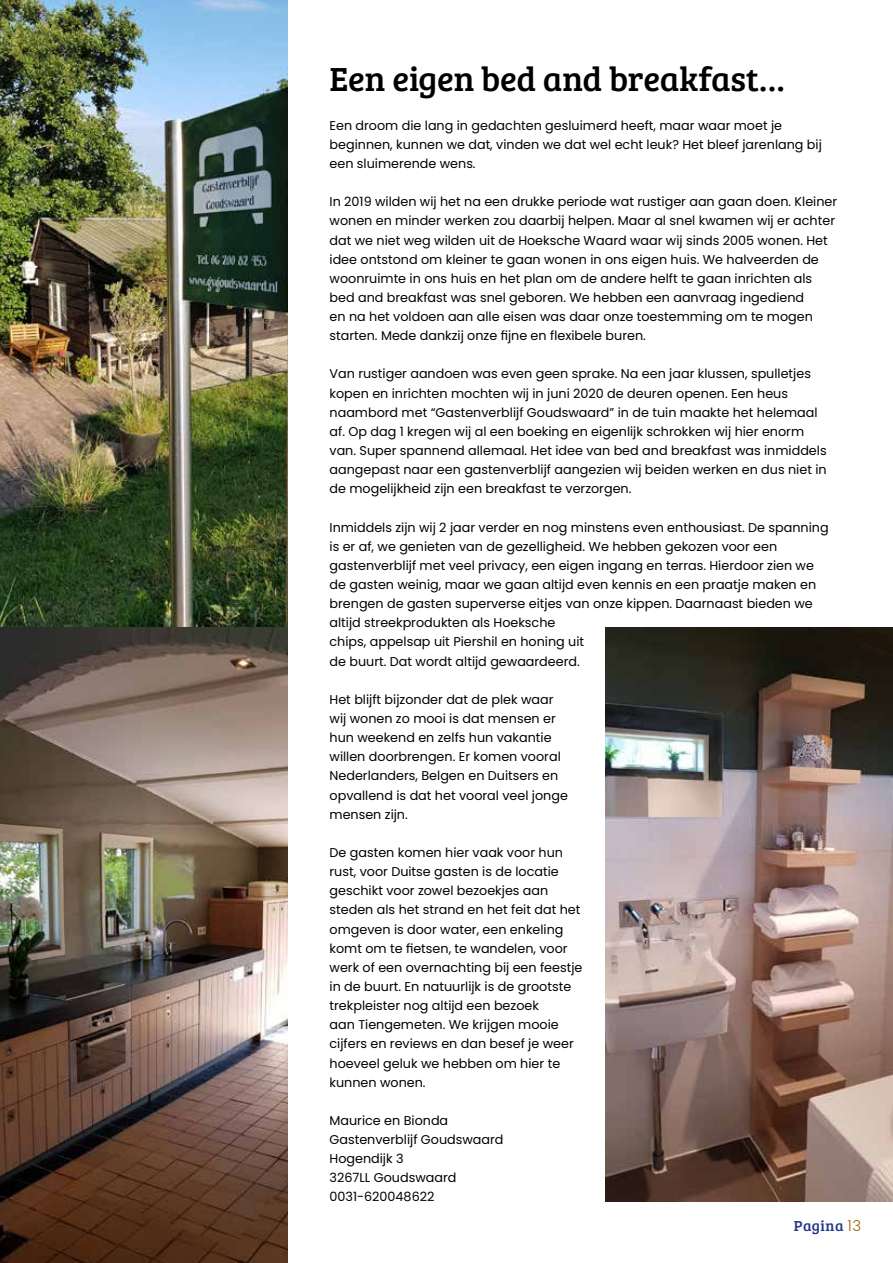
<style>
.page{position:relative;width:893px;height:1263px;background:#fff}
.page>*{position:absolute;margin:0;border:0;box-sizing:border-box;transform-origin:0 0}
.t1{font:34.5px "Bree Serif";letter-spacing:-.005em;color:#000}
.t2{font:15px "Bree Serif";letter-spacing:.025em;color:#23378b}
.t3{font:12.75px/19.2px "Poppins";color:#000}
.s1{font-family:"Poppins";font-weight:300;color:#a06606}
</style>
<div class="page">
<img style="left:0;top:0;width:287px;height:1263px">
<img style="left:606px;top:627px;width:287px;height:574px">
<h1 class="t1" style="left:330px;top:54px;width:457px">Een eigen bed and breakfast…</h1>
<p class="t3" style="left:330px;top:116px;width:494px">Een droom die lang in gedachten gesluimerd heeft, maar waar moet je beginnen, kunnen we dat, vinden we dat wel echt leuk? Het bleef jarenlang bij een sluimerende wens.</p>
<p class="t3" style="left:330px;top:192px;width:509px">In 2019 wilden wij het na een drukke periode wat rustiger aan gaan doen. Kleiner wonen en minder werken zou daarbij helpen. Maar al snel kwamen wij er achter dat we niet weg wilden uit de Hoeksche Waard waar wij sinds 2005 wonen. Het idee ontstond om kleiner te gaan wonen in ons eigen huis. We halveerden de woonruimte in ons huis en het plan om de andere helft te gaan inrichten als bed and breakfast was snel geboren. We hebben een aanvraag ingediend<br>en na het voldoen aan alle eisen was daar onze toestemming om te mogen starten. Mede dankzij onze fijne en flexibele buren.</p>
<p class="t3" style="left:330px;top:364px;width:499px">Van rustiger aandoen was even geen sprake. Na een jaar klussen, spulletjes kopen en inrichten mochten wij in juni 2020 de deuren openen. Een heus naambord met “Gastenverblijf Goudswaard” in de tuin maakte het helemaal af. Op dag 1 kregen wij al een boeking en eigenlijk schrokken wij hier enorm van. Super spannend allemaal. Het idee van bed and breakfast was inmiddels aangepast naar een gastenverblijf aangezien wij beiden werken en dus niet in de mogelijkheid zijn een breakfast te verzorgen.</p>
<p class="t3" style="left:330px;top:518px;width:501px">Inmiddels zijn wij 2 jaar verder en nog minstens even enthousiast. De spanning is er af, we genieten van de gezelligheid. We hebben gekozen voor een gastenverblijf met veel privacy, een eigen ingang en terras. Hierdoor zien we de gasten weinig, maar we gaan altijd even kennis en een praatje maken en brengen de gasten superverse eitjes van onze kippen. Daarnaast bieden we altijd streekprodukten als Hoeksche<br>chips, appelsap uit Piershil en honing uit<br>de buurt. Dat wordt altijd gewaardeerd.</p>
<p class="t3" style="left:330px;top:690px;width:240px">Het blijft bijzonder dat de plek waar wij wonen zo mooi is dat mensen er hun weekend en zelfs hun vakantie willen doorbrengen. Er komen vooral<br>Nederlanders, Belgen en Duitsers en opvallend is dat het vooral veel jonge mensen zijn.</p>
<p class="t3" style="left:330px;top:843px;width:254px">De gasten komen hier vaak voor hun rust, voor Duitse gasten is de locatie geschikt voor zowel bezoekjes aan steden als het strand en het feit dat het omgeven is door water, een enkeling komt om te fietsen, te wandelen, voor werk of een overnachting bij een feestje in de buurt. En natuurlijk is de grootste trekpleister nog altijd een bezoek<br>aan Tiengemeten. We krijgen mooie cijfers en reviews en dan besef je weer hoeveel geluk we hebben om hier te kunnen wonen.</p>
<p class="t3" style="left:330px;top:1111px;width:175px">Maurice en Bionda<br>Gastenverblijf Goudswaard<br>Hogendijk 3<br>3267LL Goudswaard<br>0031-620048622</p>
<p class="t2" style="left:794px;top:1215px;width:69px">Pagina <span class="s1">13</span></p>
</div>
